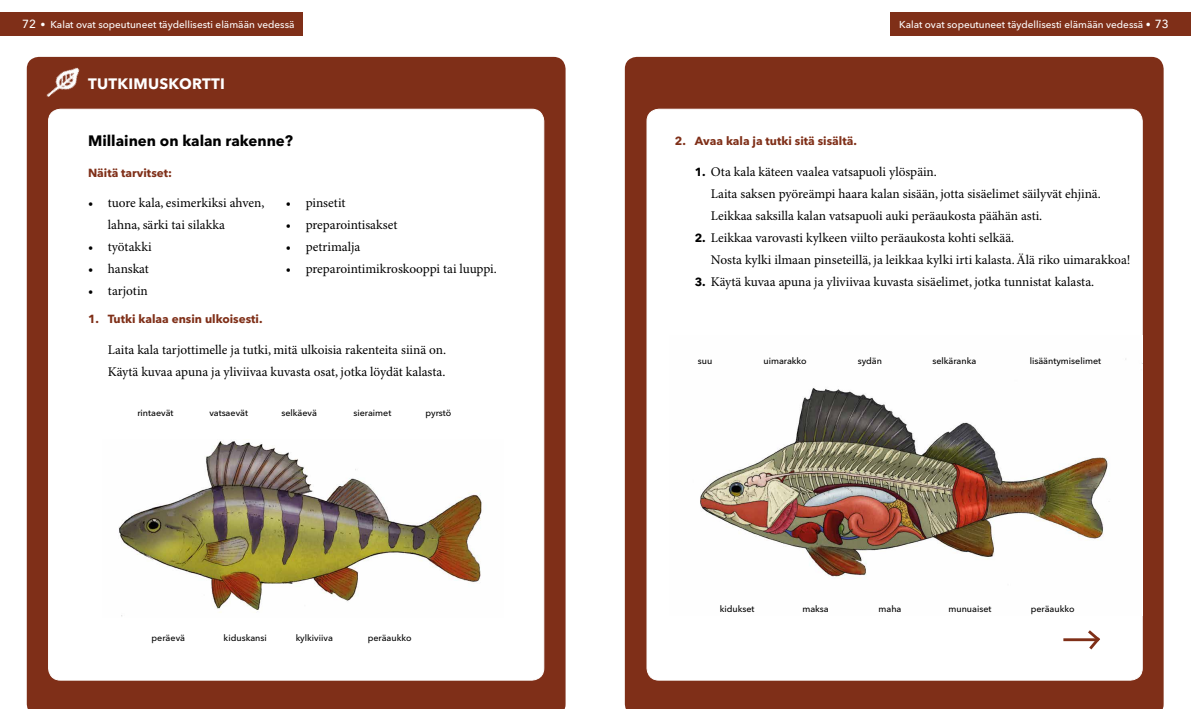
<style>
.page{position:relative;width:1191px;height:709px;background:#fff}
.page>*{position:absolute;margin:0;border:0;box-sizing:border-box;transform-origin:0 0}
.t1{font:700 15px "Avenir Next LT Pro";color:#000}
.t2{font:700 15px "Avenir Next LT Pro";letter-spacing:.02em;color:#fff}
.t3{font:13.3px/22px "Minion Pro";color:#000}
.t4{font:700 11.7px "Avenir Next LT Pro";color:#7f2f18}
.t5{font:500 10px "Avenir Next LT Pro";color:#fff}
.t6{font:500 9px "Avenir Next LT Pro";color:#000}
.s1{font-size:11.7px}
.s2{font-family:"Avenir Next LT Pro";font-weight:700;font-size:11.7px}
</style>
<div class="page">
<div style="left:0;top:13px;width:303px;height:23px;background:#7f2f18"></div>
<div style="left:890px;top:13px;width:301px;height:23px;background:#7f2f18"></div>
<div style="left:27px;top:57px;width:538px;height:652px;background:#7f2f18"></div>
<div style="left:49px;top:109px;width:495px;height:571px;background:#fff;border-radius:12px"></div>
<img style="left:29px;top:56px;width:69px;height:65px">
<img style="left:119px;top:441px;width:363px;height:176px">
<div style="left:625px;top:57px;width:538px;height:652px;background:#7f2f18"></div>
<div style="left:647px;top:109px;width:495px;height:571px;background:#fff;border-radius:12px"></div>
<img style="left:700px;top:358px;width:426px;height:219px">
<hr style="left:1063px;top:638px;width:34px;height:3px;background:#7f2f18">
<svg style="left:1085px;top:630px;width:15px;height:20px"></svg>
<p class="t5" style="left:22px;top:19px;width:274px"><span class="s1">72</span> • Kalat ovat sopeutuneet täydellisesti elämään vedessä</p>
<p class="t5" style="left:899px;top:19px;width:271px">Kalat ovat sopeutuneet täydellisesti elämään vedessä • <span class="s1">73</span></p>
<p class="t2" style="left:88px;top:74px;width:138px">TUTKIMUSKORTTI</p>
<p class="t1" style="left:88px;top:132px;width:206px">Millainen on kalan rakenne?</p>
<p class="t4" style="left:88px;top:166px;width:86px">Näitä tarvitset:</p>
<p class="t3" style="left:108px;top:193px;width:158px;text-indent:-20px">• tuore kala, esimerkiksi ahven, lahna, särki tai silakka</p>
<p class="t3" style="left:88px;top:237px;width:65px">• työtakki</p>
<p class="t3" style="left:88px;top:259px;width:62px">• hanskat</p>
<p class="t3" style="left:88px;top:281px;width:61px">• tarjotin</p>
<p class="t4" style="left:88px;top:312px;width:176px">1. Tutki kalaa ensin ulkoisesti.</p>
<p class="t3" style="left:108px;top:339px;width:340px">Laita kala tarjottimelle ja tutki, mitä ulkoisia rakenteita siinä on.<br>Käytä kuvaa apuna ja yliviivaa kuvasta osat, jotka löydät kalasta.</p>
<p class="t6" style="left:137px;top:407px;width:38px">rintaevät</p>
<p class="t6" style="left:209px;top:407px;width:40px">vatsaevät</p>
<p class="t6" style="left:281px;top:407px;width:37px">selkäevä</p>
<p class="t6" style="left:353px;top:407px;width:39px">sieraimet</p>
<p class="t6" style="left:425px;top:407px;width:27px">pyrstö</p>
<p class="t3" style="left:286px;top:192px;width:61px">• pinsetit</p>
<p class="t3" style="left:286px;top:214px;width:113px">• preparointisakset</p>
<p class="t3" style="left:286px;top:236px;width:76px">• petrimalja</p>
<p class="t3" style="left:286px;top:258px;width:212px">• preparointimikroskooppi tai luuppi.</p>
<p class="t6" style="left:152px;top:632px;width:35px">peräevä</p>
<p class="t6" style="left:224px;top:632px;width:45px">kiduskansi</p>
<p class="t6" style="left:296px;top:632px;width:39px">kylkiviiva</p>
<p class="t6" style="left:368px;top:632px;width:45px">peräaukko</p>
<p class="t4" style="left:675px;top:134px;width:183px">2. Avaa kala ja tutki sitä sisältä.</p>
<p class="t3" style="left:711px;top:161px;width:391px;text-indent:-16px"><span class="s2">1.</span> Ota kala käteen vaalea vatsapuoli ylöspäin.<br>Laita saksen pyöreämpi haara kalan sisään, jotta sisäelimet säilyvät ehjinä.<br>Leikkaa saksilla kalan vatsapuoli auki peräaukosta päähän asti.</p>
<p class="t3" style="left:711px;top:227px;width:421px;text-indent:-16px"><span class="s2">2.</span> Leikkaa varovasti kylkeen viilto peräaukosta kohti selkää.<br>Nosta kylki ilmaan pinseteillä, ja leikkaa kylki irti kalasta. Älä riko uimarakkoa!</p>
<p class="t3" style="left:694px;top:271px;width:401px"><span class="s2">3.</span> Käytä kuvaa apuna ja yliviivaa kuvasta sisäelimet, jotka tunnistat kalasta.</p>
<p class="t6" style="left:698px;top:355px;width:16px">suu</p>
<p class="t6" style="left:763px;top:355px;width:45px">uimarakko</p>
<p class="t6" style="left:857px;top:355px;width:26px">sydän</p>
<p class="t6" style="left:932px;top:355px;width:45px">selkäranka</p>
<p class="t6" style="left:1029px;top:355px;width:73px">lisääntymiselimet</p>
<p class="t6" style="left:719px;top:603px;width:36px">kidukset</p>
<p class="t6" style="left:802px;top:603px;width:28px">maksa</p>
<p class="t6" style="left:948px;top:603px;width:45px">munuaiset</p>
<p class="t6" style="left:878px;top:604px;width:24px">maha</p>
<p class="t6" style="left:1030px;top:603px;width:45px">peräaukko</p>
</div>
